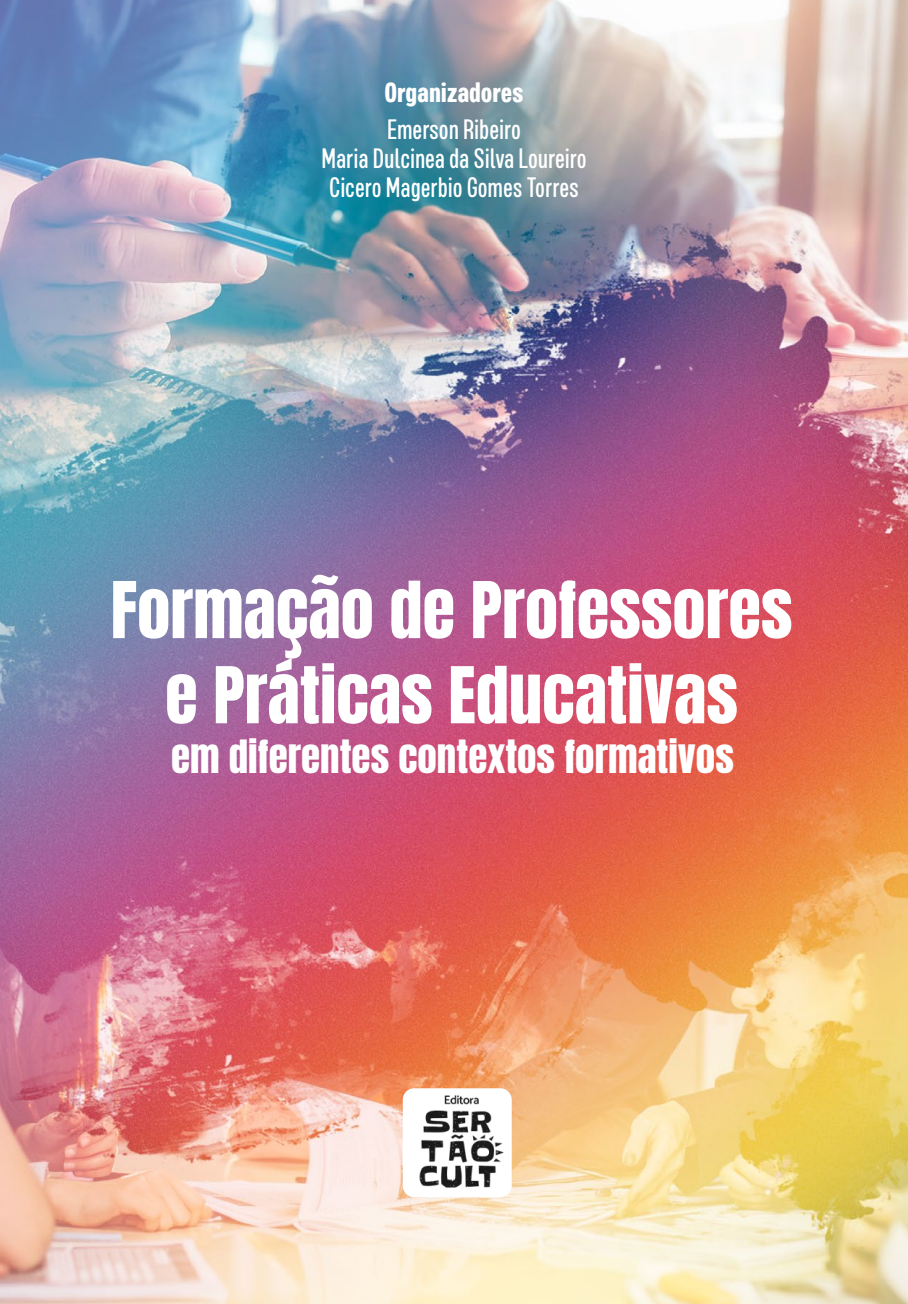
<style>
.page{position:relative;width:908px;height:1304px;background:#fff}
.page>*{position:absolute;margin:0;border:0;box-sizing:border-box;transform-origin:0 0}
.t1{font:66.6px/85.2px "Anton";color:#fff;text-align:center}
.t2{font:39px "Anton";color:#fff}
.t3{font:500 condensed 27.4px/29.4px "Mello";color:#fff;text-align:center}
.t4{font:700 condensed 27.4px "Mello";color:#fff}
</style>
<div class="page">
<img style="left:0;top:0;width:907px;height:1304px">
<div style="left:402px;top:1088px;width:109px;height:109px;background:#fff;border-radius:11px"></div>
<img style="left:419px;top:1095px;width:85px;height:93px">
<p class="t4" style="left:384px;top:77px;width:141px">Organizadores</p>
<p class="t3" style="left:321px;top:115px;width:266px">Emerson Ribeiro<br>Maria Dulcinea da Silva Loureiro<br>Cicero Magerbio Gomes Torres</p>
<h1 class="t1" style="left:111px;top:573px;width:683px">Formação de Professores e Práticas Educativas</h1>
<h2 class="t2" style="left:171px;top:737px;width:564px">em diferentes contextos formativos</h2>
</div>
